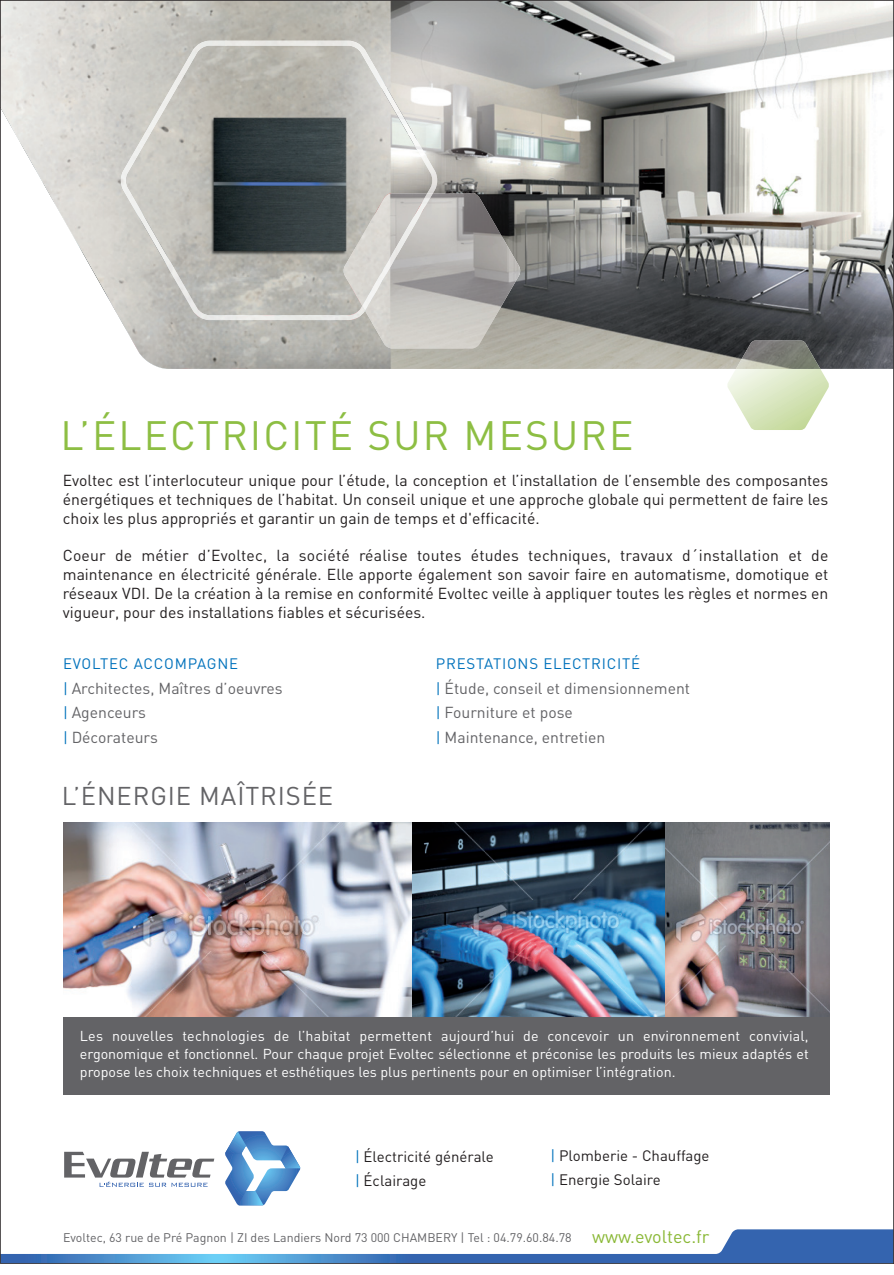
<style>
.page{position:relative;width:894px;height:1275px;background:#fff}
.page>*{position:absolute;margin:0;border:0;box-sizing:border-box;transform-origin:0 0}
.t1{font:40.5px "DIN";letter-spacing:.05em;color:#8dbe43}
.t2{font:25.5px "DIN";letter-spacing:.035em;color:#636366}
.t3{font:15.75px/18.9px "DIN";color:#231f20;text-align:justify}
.t4{font:15.75px/24.9px "DIN";color:#636366}
.t5{font:15px/24px "DIN";color:#231f20}
.t6{font:15px "DIN";letter-spacing:.05em;color:#0072bc}
.t7{font:14.25px/18px "DIN";color:#fff;text-align:justify}
.t8{font:12.3px "DIN";color:#636366}
.s1{font-size:15px;color:#0072bc}
.s2{color:#0072bc}
.s3{font-size:18px;color:#8ab836}
</style>
<div class="page">
<img style="left:0;top:0;width:894px;height:1264px">
<h1 class="t1" style="left:60px;top:421px;width:574px">L’ÉLECTRICITÉ SUR MESURE</h1>
<p class="t3" style="left:63px;top:472px;width:767px">Evoltec est l’interlocuteur unique pour l’étude, la conception et l’installation de l’ensemble des composantes énergétiques et techniques de l’habitat. Un conseil unique et une approche globale qui permettent de faire les choix les plus appropriés et garantir un gain de temps et d'efficacité.</p>
<p class="t3" style="left:63px;top:548px;width:767px">Coeur de métier d’Evoltec, la société réalise toutes études techniques, travaux d´installation et de maintenance en électricité générale. Elle apporte également son savoir faire en automatisme, domotique et réseaux VDI. De la création à la remise en conformité Evoltec veille à appliquer toutes les règles et normes en vigueur, pour des installations fiables et sécurisées.</p>
<p class="t6" style="left:63px;top:658px;width:177px">EVOLTEC ACCOMPAGNE</p>
<p class="t4" style="left:63px;top:677px;width:221px"><span class="s1">|</span> Architectes, Maîtres d’oeuvres <span class="s1">|</span> Agenceurs<br><span class="s1">|</span> Décorateurs</p>
<h2 class="t2" style="left:62px;top:786px;width:273px">L’ÉNERGIE MAÎTRISÉE</h2>
<p class="t6" style="left:436px;top:658px;width:206px">PRESTATIONS ELECTRICITÉ</p>
<p class="t4" style="left:436px;top:677px;width:256px"><span class="s1">|</span> Étude, conseil et dimensionnement <span class="s1">|</span> Fourniture et pose<br><span class="s1">|</span> Maintenance, entretien</p>
<p class="t7" style="left:80px;top:1028px;width:730px">Les nouvelles technologies de l’habitat permettent aujourd’hui de concevoir un environnement convivial, ergonomique et fonctionnel. Pour chaque projet Evoltec sélectionne et préconise les produits les mieux adaptés et propose les choix techniques et esthétiques les plus pertinents pour en optimiser l’intégration.</p>
<p class="t5" style="left:355px;top:1146px;width:140px"><span class="s2">|</span> Électricité générale <span class="s2">|</span> Éclairage</p>
<p class="t5" style="left:550px;top:1145px;width:160px"><span class="s2">|</span> Plomberie - Chauffage <span class="s2">|</span> Energie Solaire</p>
<p class="t8" style="left:63px;top:1233px;width:648px">Evoltec, 63 rue de Pré Pagnon | ZI des Landiers Nord 73 000 CHAMBERY | Tel : 04.79.60.84.78 <span class="s3">www.evoltec.fr</span></p>
</div>
